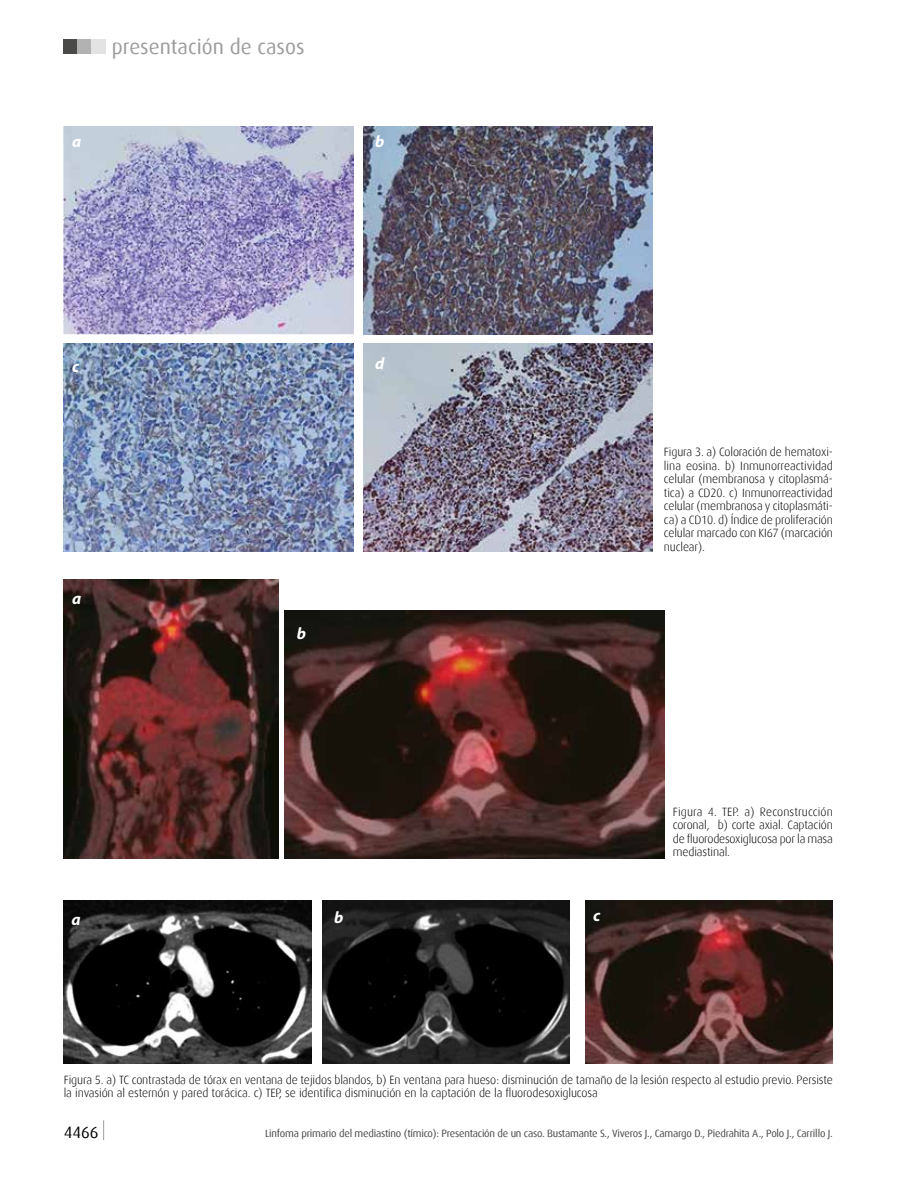
<style>
.page{position:relative;width:918px;height:1188px;background:#fff}
.page>*{position:absolute;margin:0;border:0;box-sizing:border-box;transform-origin:0 0}
.t1{font:21px "Dax";color:#9d9d9c}
.t2{font:italic 700 16.5px "Myriad Pro";color:#fff}
.t3{font:16.5px "Dax";color:#000}
.t4{font:300 12px/13.5px "Dax";letter-spacing:-.01em;color:#000;text-align:justify}
.t5{font:10.5px "Dax";letter-spacing:-.02em;color:#4a4a49}
</style>
<div class="page">
<svg style="left:103px;top:1120px;width:1px;height:20px"></svg>
<div style="left:64px;top:40px;width:14px;height:14px;background:#4a4a49"></div>
<div style="left:78px;top:40px;width:14px;height:14px;background:#b3b2b2"></div>
<div style="left:92px;top:40px;width:14px;height:14px;background:#e3e3e3"></div>
<img style="left:64px;top:901px;width:248px;height:162px">
<img style="left:322px;top:901px;width:248px;height:162px">
<img style="left:585px;top:901px;width:248px;height:162px">
<img style="left:64px;top:579px;width:214px;height:279px">
<img style="left:285px;top:610px;width:379px;height:248px">
<img style="left:64px;top:127px;width:289px;height:208px">
<img style="left:363px;top:127px;width:289px;height:208px">
<img style="left:64px;top:343px;width:289px;height:208px">
<img style="left:363px;top:343px;width:289px;height:208px">
<h2 class="t2" style="left:72px;top:131px;width:11px">a</h2>
<h1 class="t1" style="left:112px;top:35px;width:194px">presentación de casos</h1>
<h2 class="t2" style="left:375px;top:131px;width:11px">b</h2>
<h2 class="t2" style="left:72px;top:355px;width:9px">c</h2>
<h2 class="t2" style="left:72px;top:587px;width:11px">a</h2>
<h2 class="t2" style="left:72px;top:909px;width:11px">a</h2>
<h2 class="t2" style="left:375px;top:352px;width:11px">d</h2>
<h2 class="t2" style="left:297px;top:623px;width:11px">b</h2>
<p class="t4" style="left:664px;top:445px;width:171px">Figura 3. a) Coloración de hematoxi&shy;lina eosina. b) Inmunorreactividad celular (membranosa y citoplasmá&shy;tica) a CD20. c) Inmunorreactividad celular (membranosa y citoplasmáti&shy;ca) a CD10. d) Índice de proliferación celular marcado con KI67 (marcación nuclear).</p>
<h2 class="t2" style="left:334px;top:906px;width:11px">b</h2>
<h2 class="t2" style="left:593px;top:905px;width:9px">c</h2>
<p class="t4" style="left:673px;top:805px;width:162px">Figura 4. TEP. a) Reconstrucción coronal, b) corte axial. Captación de fluorodesoxiglucosa por la masa mediastinal.</p>
<p class="t4" style="left:64px;top:1073px;width:771px">Figura 5. a) TC contrastada de tórax en ventana de tejidos blandos, b) En ventana para hueso: disminución de tamaño de la lesión respecto al estudio previo. Persiste la invasión al esternón y pared torácica. c) TEP, se identifica disminución en la captación de la fluorodesoxiglucosa</p>
<h2 class="t3" style="left:64px;top:1123px;width:36px">4466</h2>
<p class="t5" style="left:265px;top:1127px;width:569px">Linfoma primario del mediastino (tímico): Presentación de un caso. Bustamante S., Viveros J., Camargo D., Piedrahita A., Polo J., Carrillo J.</p>
</div>
